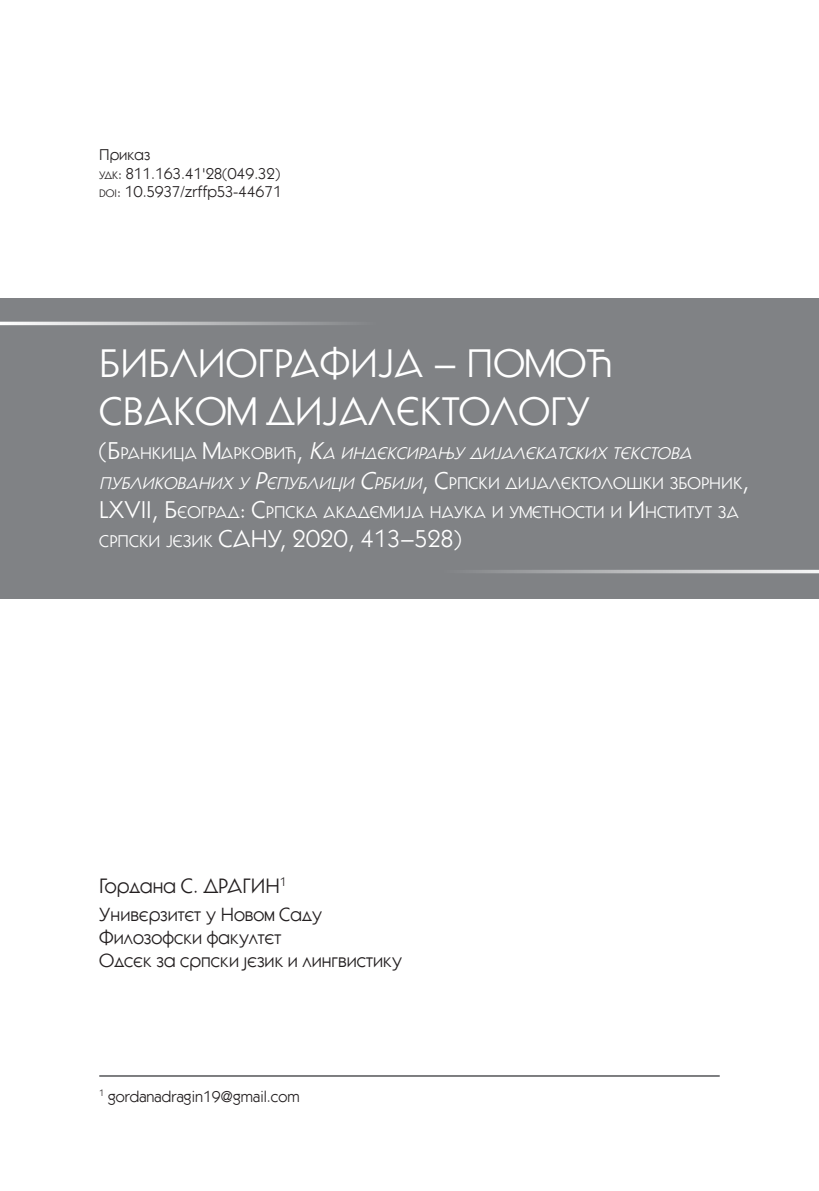
<style>
.page{position:relative;width:819px;height:1191px;background:#fff}
.page>*{position:absolute;margin:0;border:0;box-sizing:border-box;transform-origin:0 0}
.t1{font:40.25px/48.3px "Azbuka 06";color:#fff}
.t2{font:24.5px "Azbuka 06";color:#fff}
.t3{font:21px "Azbuka 06";color:#231f20}
.t4{font:19.25px/23.1px "Azbuka 06";color:#231f20}
.t5{font:17.15px/29.4px "Azbuka 06";color:#fff}
.t6{font:15.75px/18.9px "Azbuka 06";color:#231f20}
.s1{font-size:11.03px}
.s2{font-style:inherit}
.s3{font-size:24.5px}
.s4{font-style:italic;font-size:24.5px}
.s5{font-style:italic}
</style>
<div class="page">
<hr style="left:99px;top:1075px;width:620px;height:1px;background:#6c6d70">
<div style="left:0;top:298px;width:819px;height:300px;background:#808285"></div>
<hr style="left:0;top:322px;width:377px;height:3px;background:#fff">
<hr style="left:442px;top:570px;width:377px;height:3px;background:#fff">
<p class="t6" style="left:99px;top:145px;width:184px">Приказ<br><span class="s1">удк</span><span class="s2">: 811.163.41'28(049.32) </span><span class="s1">doi</span>: 10.5937/zrffp53-44671</p>
<h1 class="t1" style="left:99px;top:338px;width:514px">БИБЛИОГРАФИЈА – ПОМОЋ<br>СВАКОМ ДИЈАЛЕКТОЛОГУ</h1>
<p class="t5" style="left:99px;top:438px;width:651px"><span class="s3">( Б</span> ра н к и ц а <span class="s3">М</span> а р к о в и ћ <span class="s3">,</span> <span class="s4">К</span><span class="s5">а индексирању дијалекатских текстова публикованиху</span><span class="s4">Р</span><span class="s5">епублици</span><span class="s4">С</span><span class="s5">рбији</span><span class="s3">, С</span>рпски дијалектолошки зборник<span class="s3">, LXVII, Б</span>еоград<span class="s3">: С</span>рпска академија наука и уметности и <span class="s3">И</span> нститут за српски језик <span class="s3">САНУ</span></p>
<h2 class="t2" style="left:280px;top:525px;width:183px">, 2020, 413–528)</h2>
<p class="t3" style="left:99px;top:874px;width:189px">Гордана С. ДРАГИН<sup>1</sup></p>
<p class="t4" style="left:99px;top:902px;width:304px">Универзитет у Новом Саду<br>Филозофски факултет<br>Одсек за српски језик и лингвистику</p>
<p class="t6" style="left:99px;top:1086px;width:202px"><sup>1</sup> gordanadragin19@gmail.com</p>
</div>
